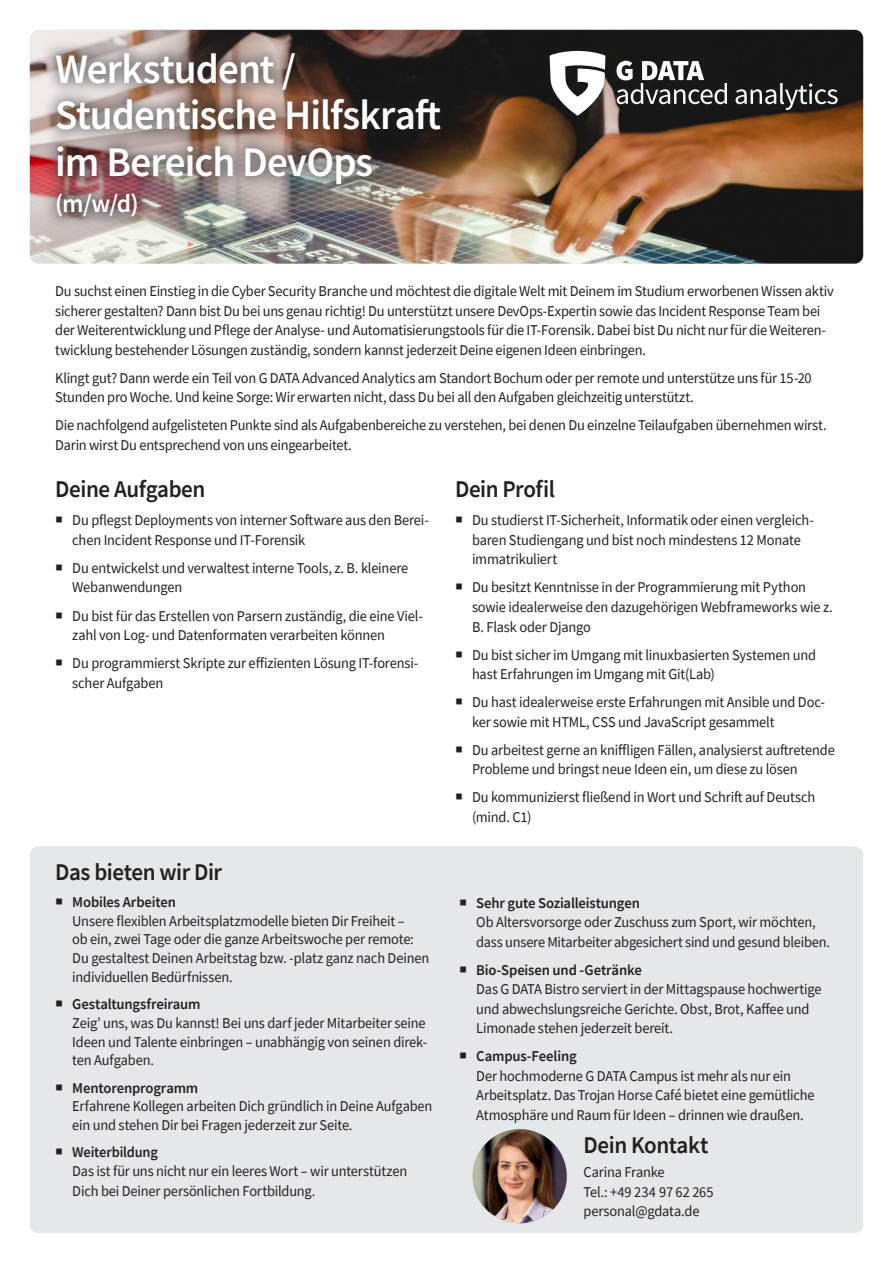
<style>
.page{position:relative;width:893px;height:1263px;background:#fff}
.page>*{position:absolute;margin:0;border:0;box-sizing:border-box;transform-origin:0 0}
.GD_Head_28_White{font:42px/46.5px "Source Sans Variable";letter-spacing:-.025em;color:#fff}
.GD_Head_28_White-2{font:25.5px "Source Sans Variable";color:#fff}
.Subline{font:600 24px "Source Sans Pro";letter-spacing:-.02em;color:#231f20;scale:.96 1}
.Copy{font:15px/19.5px "Source Sans Pro";letter-spacing:-.015em;color:#231f20;scale:.96 1}
.Subline-2{font:15px/19.5px "Source Sans Pro";letter-spacing:-.015em;color:#231f20;scale:.96 1}
.s1{font-weight:600}
</style>
<div class="page">
<img style="left:30px;top:30px;width:833px;height:234px">
<div style="left:41px;top:37px;width:415px;height:194px;background:#231f20;opacity:.46"></div>
<div style="left:540px;top:41px;width:307px;height:84px;background:#231f20;opacity:.31"></div>
<svg style="left:550px;top:51px;width:288px;height:65px"></svg>
<div style="left:30px;top:846px;width:833px;height:387px;background:#e6e7e9;border-radius:9px"></div>
<img style="left:473px;top:1129px;width:94px;height:94px;border-radius:47px">
<p class="GD_Head_28_White" style="left:55px;top:46px;width:388px">Werkstudent /<br>Studentische Hilfskraft im Bereich DevOps</p>
<p class="GD_Head_28_White-2" style="left:55px;top:188px;width:85px">(m/w/d)</p>
<p class="Copy" style="left:55px;top:281px;width:812px">Du suchst einen Einstieg in die Cyber Security Branche und möchtest die digitale Welt mit Deinem im Studium erworbenen Wissen aktiv sicherer gestalten? Dann bist Du bei uns genau richtig! Du unterstützt unsere DevOps-Expertin sowie das Incident Response Team bei der Weiterentwicklung und Pflege der Analyse- und Automatisierungstools für die IT-Forensik. Dabei bist Du nicht nur für die Weiteren&shy;twicklung bestehender Lösungen zuständig, sondern kannst jederzeit Deine eigenen Ideen einbringen.</p>
<p class="Copy" style="left:55px;top:368px;width:789px">Klingt gut? Dann werde ein Teil von G DATA Advanced Analytics am Standort Bochum oder per remote und unterstütze uns für 15-20<br>Stunden pro Woche. Und keine Sorge: Wir erwarten nicht, dass Du bei all den Aufgaben gleichzeitig unterstützt.</p>
<p class="Copy" style="left:55px;top:415px;width:805px">Die nachfolgend aufgelisteten Punkte sind als Aufgabenbereiche zu verstehen, bei denen Du einzelne Teilaufgaben übernehmen wirst.<br>Darin wirst Du entsprechend von uns eingearbeitet.</p>
<p class="Subline" style="left:55px;top:474px;width:158px">Deine Aufgaben</p>
<p class="Copy" style="left:72px;top:511px;width:373px;text-indent:-17px">○ Du pflegst Deployments von interner Software aus den Berei&shy;chen Incident Response und IT-Forensik</p>
<p class="Copy" style="left:72px;top:558px;width:351px;text-indent:-17px">○ Du entwickelst und verwaltest interne Tools, z. B. kleinere<br>Webanwendungen</p>
<p class="Copy" style="left:72px;top:606px;width:367px;text-indent:-17px">○ Du bist für das Erstellen von Parsern zuständig, die eine Viel&shy;zahl von Log- und Datenformaten verarbeiten können</p>
<p class="Copy" style="left:72px;top:653px;width:362px;text-indent:-17px">○ Du programmierst Skripte zur effizienten Lösung IT-forensi&shy;scher Aufgaben</p>
<p class="Subline" style="left:55px;top:856px;width:175px">Das bieten wir Dir</p>
<p class="Copy" style="left:72px;top:892px;width:373px;line-height:18.8px;text-indent:-17px">○ <span class="s1">Mobiles Arbeiten<br></span>Unsere flexiblen Arbeitsplatzmodelle bieten Dir Freiheit –<br>ob ein, zwei Tage oder die ganze Arbeitswoche per remote:<br>Du gestaltest Deinen Arbeitstag bzw. -platz ganz nach Deinen individuellen Bedürfnissen.</p>
<p class="Copy" style="left:72px;top:995px;width:371px;line-height:18.8px;text-indent:-17px">○ <span class="s1">Gestaltungsfreiraum<br></span>Zeig’ uns, was Du kannst! Bei uns darf jeder Mitarbeiter seine Ideen und Talente einbringen – unabhängig von seinen direk&shy;ten Aufgaben.</p>
<p class="Copy" style="left:72px;top:1078px;width:377px;line-height:18.8px;text-indent:-17px">○ <span class="s1">Mentorenprogramm<br></span>Erfahrene Kollegen arbeiten Dich gründlich in Deine Aufgaben ein und stehen Dir bei Fragen jederzeit zur Seite.</p>
<p class="Copy" style="left:72px;top:1143px;width:350px;line-height:19px;text-indent:-17px">○ <span class="s1">Weiterbildung<br></span>Das ist für uns nicht nur ein leeres Wort – wir unterstützen<br>Dich bei Deiner persönlichen Fortbildung.</p>
<p class="Subline" style="left:455px;top:474px;width:106px">Dein Profil</p>
<p class="Copy" style="left:472px;top:511px;width:358px;text-indent:-17px">○ Du studierst IT-Sicherheit, Informatik oder einen vergleich&shy;baren Studiengang und bist noch mindestens 12 Monate immatrikuliert</p>
<p class="Copy" style="left:472px;top:578px;width:377px;text-indent:-17px">○ Du besitzt Kenntnisse in der Programmierung mit Python sowie idealerweise den dazugehörigen Webframeworks wie z.<br>B. Flask oder Django</p>
<p class="Copy" style="left:472px;top:645px;width:360px;text-indent:-17px">○ Du bist sicher im Umgang mit linuxbasierten Systemen und hast Erfahrungen im Umgang mit Git(Lab)</p>
<p class="Copy" style="left:472px;top:692px;width:369px;text-indent:-17px">○ Du hast idealerweise erste Erfahrungen mit Ansible und Doc&shy;ker sowie mit HTML, CSS und JavaScript gesammelt</p>
<p class="Copy" style="left:472px;top:740px;width:379px;text-indent:-17px">○ Du arbeitest gerne an kniffligen Fällen, analysierst auftretende<br>Probleme und bringst neue Ideen ein, um diese zu lösen</p>
<p class="Copy" style="left:472px;top:787px;width:359px;text-indent:-17px">○ Du kommunizierst fließend in Wort und Schrift auf Deutsch (mind. C1)</p>
<p class="Copy" style="left:476px;top:893px;width:370px;text-indent:-17px">○ <span class="s1">Sehr gute Sozialleistungen<br></span>Ob Altersvorsorge oder Zuschuss zum Sport, wir möchten, dass unsere Mitarbeiter abgesichert sind und gesund bleiben.</p>
<p class="Copy" style="left:476px;top:960px;width:361px;text-indent:-17px">○ <span class="s1">Bio-Speisen und -Getränke<br></span>Das G DATA Bistro serviert in der Mittagspause hochwertige und abwechslungsreiche Gerichte. Obst, Brot, Kaffee und Limonade stehen jederzeit bereit.</p>
<p class="Copy" style="left:476px;top:1046px;width:354px;text-indent:-17px">○ <span class="s1">Campus-Feeling<br></span>Der hochmoderne G DATA Campus ist mehr als nur ein Arbeitsplatz. Das Trojan Horse Café bietet eine gemütliche Atmosphäre und Raum für Ideen – drinnen wie draußen.</p>
<p class="Subline" style="left:592px;top:1125px;width:131px">Dein Kontakt</p>
<p class="Subline-2" style="left:592px;top:1162px;width:137px">Carina Franke<br>Tel.: +49 234 97 6 265 personal@gdata.de</p>
<p class="Subline" style="left:584px;top:1130px;width:131px">Dein Kontakt</p>
<p class="Subline-2" style="left:584px;top:1162px;width:137px">Carina Franke<br>Tel.: +49 234 97 62 265 personal@gdata.de</p>
</div>
